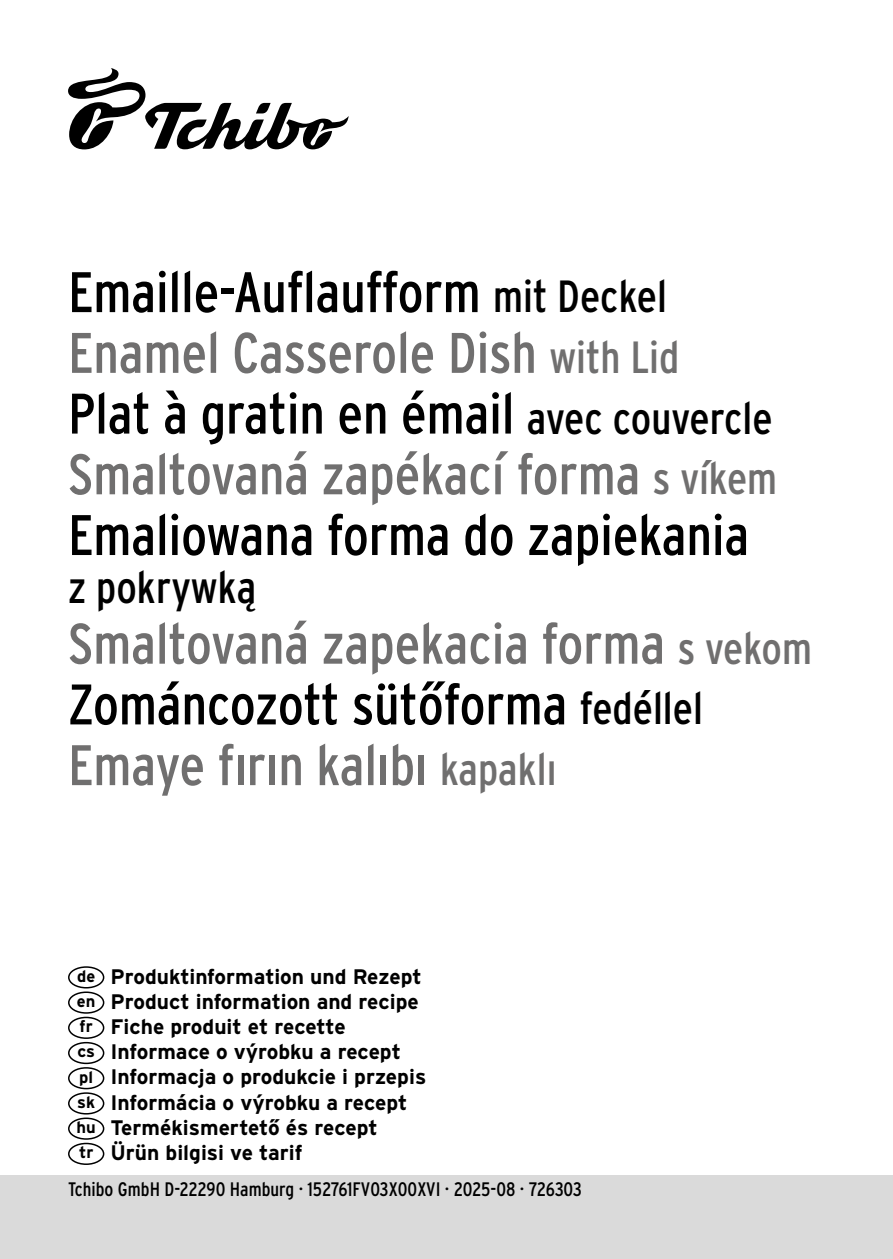
<style>
.page{position:relative;width:893px;height:1259px;background:#fff}
.page>*{position:absolute;margin:0;border:0;box-sizing:border-box;transform-origin:0 0}
.t1{font:condensed 57px/60.6px "Interstate OT";color:#000}
.t2{font:condensed 57px/60.6px "Interstate OT";color:#706f6f}
.t3{font:condensed 45px "Interstate OT";color:#000}
.t4{font:700 21px/25.2px "Interstate OT";color:#000}
.t5{font:condensed 19.5px "Interstate OT";color:#000}
.s1{font-size:45px}
.s2{color:#706f6f}
.s3{font-size:45px;color:#706f6f}
.s4{color:#000}
.s5{font-size:45px;color:#000}
.s6{font-size:16.5px}
</style>
<div class="page">
<div style="left:68px;top:966px;width:36px;height:22px;border:2px solid #000;border-radius:50%"></div>
<div style="left:68px;top:991px;width:36px;height:22px;border:2px solid #000;border-radius:50%"></div>
<div style="left:68px;top:1016px;width:36px;height:23px;border:2px solid #000;border-radius:50%"></div>
<div style="left:68px;top:1042px;width:36px;height:22px;border:2px solid #000;border-radius:50%"></div>
<div style="left:68px;top:1067px;width:36px;height:22px;border:2px solid #000;border-radius:50%"></div>
<div style="left:68px;top:1092px;width:36px;height:22px;border:2px solid #000;border-radius:50%"></div>
<div style="left:68px;top:1117px;width:36px;height:22px;border:2px solid #000;border-radius:50%"></div>
<div style="left:68px;top:1142px;width:36px;height:23px;border:2px solid #000;border-radius:50%"></div>
<svg style="left:68px;top:68px;width:281px;height:81px"></svg>
<div style="left:0;top:1175px;width:893px;height:84px;background:#dadada"></div>
<h1 class="t1" style="left:68px;top:261px;width:711px">Emaille-Auflaufform <span class="s1">mit Deckel </span><span class="s2">Enamel Casserole Dish</span> <span class="s3">with Lid<br></span>Plat à gratin en émail <span class="s1">avec couvercle </span><span class="s2">Smaltovaná zapékací forma</span> <span class="s3">s víkem </span>Emaliowana forma do zapiekania</h1>
<h2 class="t3" style="left:68px;top:560px;width:190px">z pokrywką</h2>
<h1 class="t2" style="left:68px;top:613px;width:745px">Smaltovaná zapekacia forma <span class="s1">s vekom<br></span><span class="s4">Zománcozott sütőforma</span> <span class="s5">fedéllel<br></span>Emaye fırın kalıbı <span class="s1">kapaklı</span></h1>
<p class="t4" style="left:77px;top:963px;width:351px"><span class="s6">de</span> Produktinformation und Rezept <span class="s6">en</span> Product information and recipe <span class="s6">fr</span> Fiche produit et recette<br><span class="s6">cs</span> Informace o výrobku a recept<br><span class="s6">pl</span> Informacja o produkcie i przepis <span class="s6">sk</span> Informácia o výrobku a recept <span class="s6">hu</span> Termékismertető és recept<br><span class="s6">tr</span> Ürün bilgisi ve tarif</p>
<p class="t5" style="left:68px;top:1177px;width:515px">Tchibo GmbH D-22290 Hamburg · 152761FV03X00XVI · 2025-08 · 726303</p>
</div>
